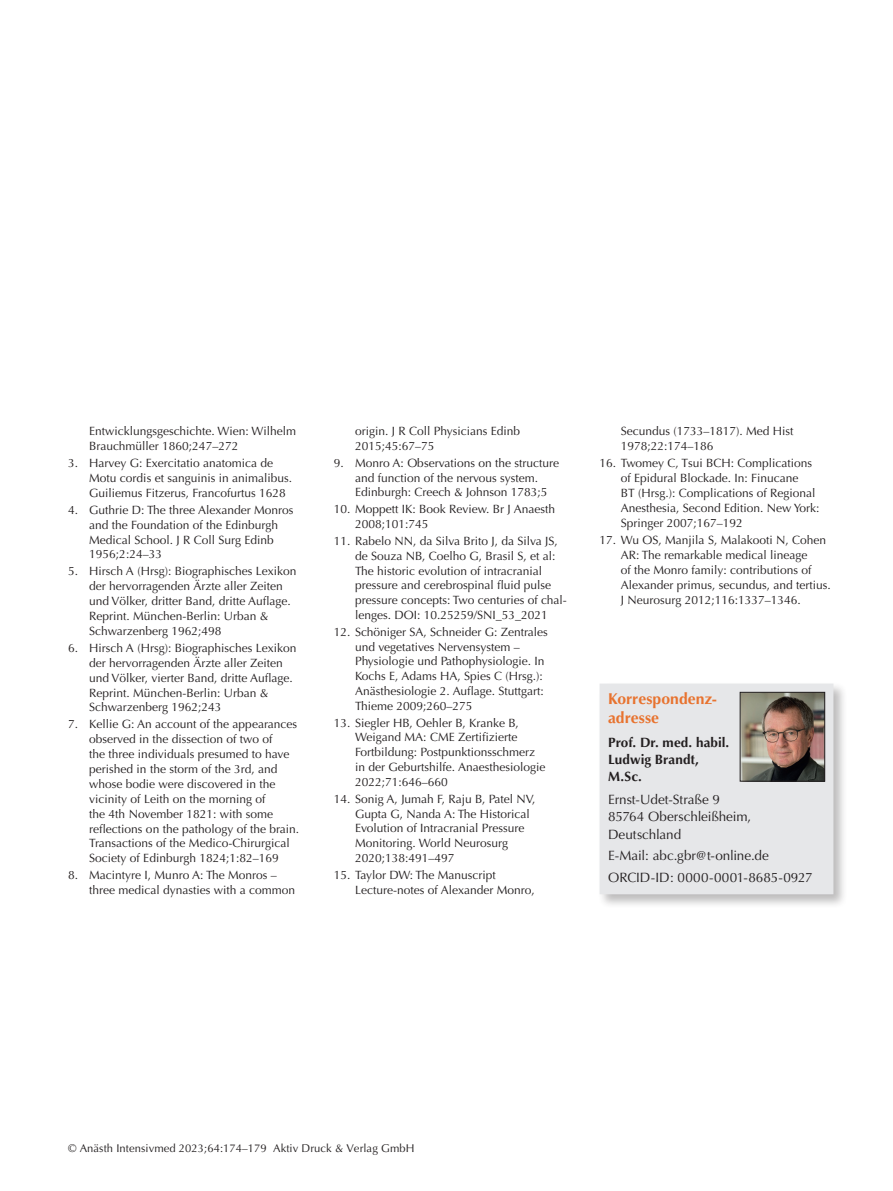
<style>
.page{position:relative;width:893px;height:1191px;background:#fff}
.page>*{position:absolute;margin:0;border:0;box-sizing:border-box;transform-origin:0 0}
.t1{font:700 15.75px/19.5px "Optima";color:#e8732f}
.t2{font:13.5px/17.2px "Optima";color:#231f20}
.t3{font:700 13.5px/17.2px "Optima";letter-spacing:.005em;color:#231f20}
.t4{font:12px/14.9px "Optima";color:#231f20}
.t5{font:11.25px "Optima";letter-spacing:.005em;color:#231f20}
</style>
<div class="page">
<div style="left:597px;top:681px;width:250px;height:227px;background:#231f20;opacity:.3"></div>
<div style="left:600px;top:683px;width:233px;height:211px;background:#e6e7e9"></div>
<img style="left:742px;top:694px;width:81px;height:85px">
<div style="left:740px;top:692px;width:85px;height:89px;border:1px solid #231f20"></div>
<p class="t4" style="left:89px;top:424px;width:208px">Entwicklungsgeschichte. Wien: Wilhelm<br>Brauchmüller 1860;247–272</p>
<p class="t4" style="left:89px;top:456px;width:204px;text-indent:-21px">3. Harvey G: Exercitatio anatomica de<br>Motu cordis et sanguinis in animalibus.<br>Guiliemus Fitzerus, Francofurtus 1628</p>
<p class="t4" style="left:89px;top:502px;width:206px;text-indent:-21px">4. Guthrie D: The three Alexander Monros and the Foundation of the Edinburgh<br>Medical School. J R Coll Surg Edinb<br>1956;2:24–33</p>
<p class="t4" style="left:89px;top:564px;width:209px;text-indent:-21px">5. Hirsch A (Hrsg): Biographisches Lexikon der hervorragenden Ärzte aller Zeiten und Völker, dritter Band, dritte Auflage.<br>Reprint. München-Berlin: Urban &amp; Schwarzenberg 1962;498</p>
<p class="t4" style="left:89px;top:640px;width:209px;text-indent:-21px">6. Hirsch A (Hrsg): Biographisches Lexikon der hervorragenden Ärzte aller Zeiten und Völker, vierter Band, dritte Auflage.<br>Reprint. München-Berlin: Urban &amp; Schwarzenberg 1962;243</p>
<p class="t4" style="left:89px;top:717px;width:211px;text-indent:-21px">7. Kellie G: An account of the appearances observed in the dissection of two of<br>the three individuals presumed to have perished in the storm of the 3rd, and whose bodie were discovered in the vicinity of Leith on the morning of<br>the 4th November 1821: with some reflections on the pathology of the brain.<br>Transactions of the Medico-Chirurgical Society of Edinburgh 1824;1:82–169</p>
<p class="t4" style="left:89px;top:868px;width:207px;text-indent:-21px">8. Macintyre I, Munro A: The Monros – three medical dynasties with a common</p>
<p class="t4" style="left:355px;top:424px;width:166px">origin. J R Coll Physicians Edinb<br>2015;45:67–75</p>
<p class="t4" style="left:355px;top:455px;width:206px;text-indent:-21px">9. Monro A: Observations on the structure and function of the nervous system.<br>Edinburgh: Creech &amp; Johnson 1783;5</p>
<p class="t4" style="left:355px;top:502px;width:202px;text-indent:-21px">10. Moppett IK: Book Review. Br J Anaesth<br>2008;101:745</p>
<p class="t4" style="left:355px;top:533px;width:213px;text-indent:-21px">11. Rabelo NN, da Silva Brito J, da Silva JS, de Souza NB, Coelho G, Brasil S, et al:<br>The historic evolution of intracranial pressure and cerebrospinal fluid pulse pressure concepts: Two centuries of chal&shy;lenges. DOI: 10.25259/SNI_53_2021</p>
<p class="t4" style="left:355px;top:624px;width:194px;text-indent:-21px">12. Schöniger SA, Schneider G: Zentrales und vegetatives Nervensystem – Physiologie und Pathophysiologie. In Kochs E, Adams HA, Spies C (Hrsg.):<br>Anästhesiologie 2. Auflage. Stuttgart:<br>Thieme 2009;260–275</p>
<p class="t4" style="left:355px;top:715px;width:192px;text-indent:-21px">13. Siegler HB, Oehler B, Kranke B,<br>Weigand MA: CME Zertifizierte<br>Fortbildung: Postpunktionsschmerz in der Geburtshilfe. Anaesthesiologie<br>2022;71:646–660</p>
<p class="t4" style="left:355px;top:791px;width:182px;text-indent:-21px">14. Sonig A, Jumah F, Raju B, Patel NV,<br>Gupta G, Nanda A: The Historical<br>Evolution of Intracranial Pressure<br>Monitoring. World Neurosurg<br>2020;138:491–497</p>
<p class="t4" style="left:355px;top:867px;width:181px;text-indent:-21px">15. Taylor DW: The Manuscript<br>Lecture-notes of Alexander Monro,</p>
<p class="t4" style="left:621px;top:424px;width:174px">Secundus (1733–1817). Med Hist<br>1978;22:174–186</p>
<p class="t4" style="left:621px;top:456px;width:200px;text-indent:-21px">16. Twomey C, Tsui BCH: Complications of Epidural Blockade. In: Finucane<br>BT (Hrsg.): Complications of Regional Anesthesia, Second Edition. New York:<br>Springer 2007;167–192</p>
<p class="t4" style="left:621px;top:533px;width:212px;text-indent:-21px">17. Wu OS, Manjila S, Malakooti N, Cohen AR: The remarkable medical lineage<br>of the Monro family: contributions of Alexander primus, secundus, and tertius.<br>J Neurosurg 2012;116:1337–1346.</p>
<h1 class="t1" style="left:608px;top:688px;width:110px">Korrespondenz&shy;adresse</h1>
<p class="t3" style="left:608px;top:733px;width:123px">Prof. Dr. med. habil.<br>Ludwig Brandt,<br>M.Sc.</p>
<p class="t2" style="left:608px;top:791px;width:145px">Ernst-Udet-Straße 9<br>85764 Oberschleißheim,<br>Deutschland</p>
<p class="t2" style="left:608px;top:845px;width:206px;line-height:21.5px">E-Mail: abc.gbr@t-online.de<br>ORCID-ID: 0000-0001-8685-0927</p>
<p class="t5" style="left:68px;top:1142px;width:348px">© Anästh Intensivmed 2023;64:174–179 Aktiv Druck &amp; Verlag GmbH</p>
</div>
